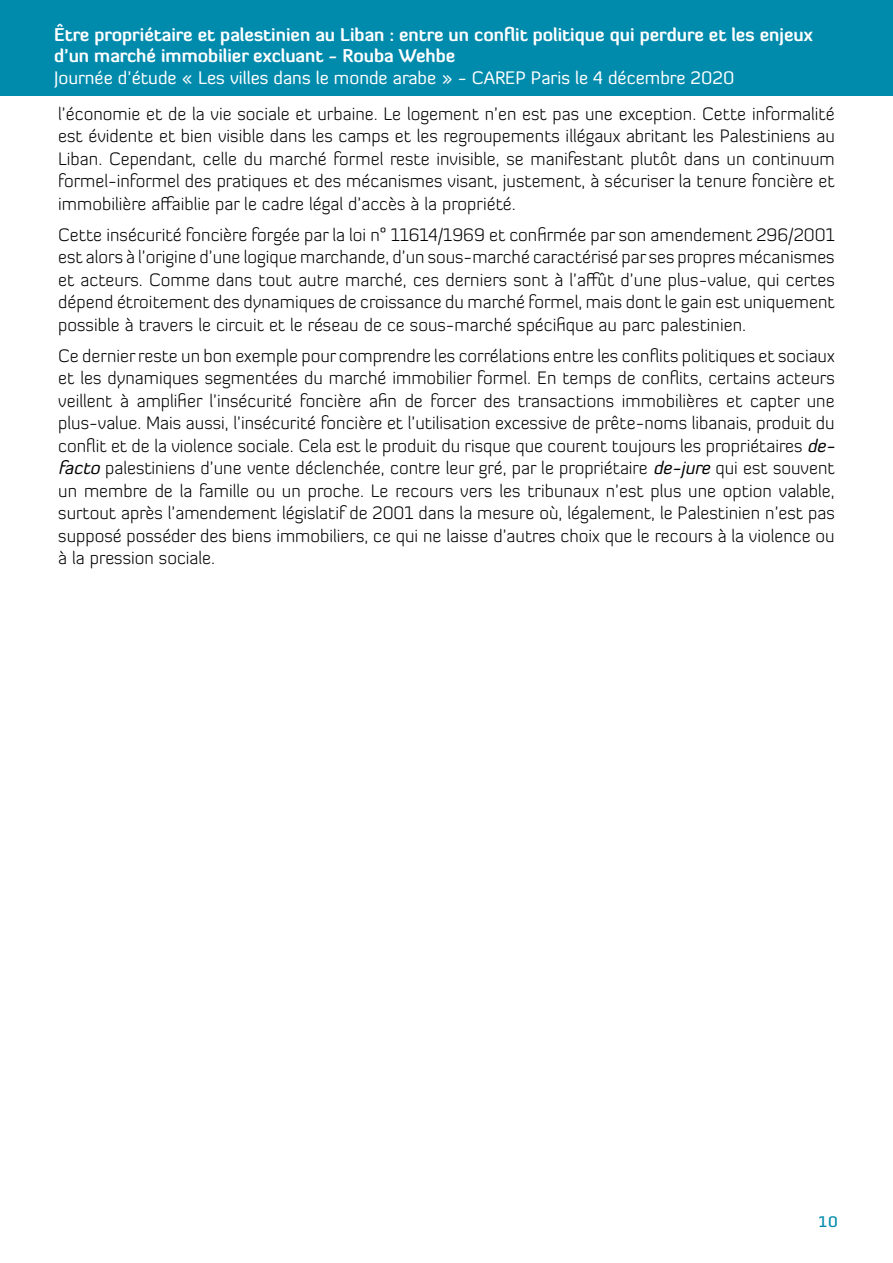
<style>
.page{position:relative;width:893px;height:1263px;background:#fff}
.page>*{position:absolute;margin:0;border:0;box-sizing:border-box;transform-origin:0 0}
.t1{font:300 18px/22.5px "Diavlo";color:#000;text-align:justify}
.t2{font:700 18px/21.6px "Diavlo";color:#fff}
.t3{font:18px "Diavlo";color:#fff}
.t4{font:500 15px "Diavlo";color:#008bad}
.s1{font-weight:400;font-style:italic}
</style>
<div class="page">
<div style="left:0;top:0;width:893px;height:96px;background:#008bad"></div>
<p class="t2" style="left:54px;top:23px;width:760px">Être propriétaire et palestinien au Liban : entre un conflit politique qui perdure et les enjeux d’un marché immobilier excluant - Rouba Wehbe</p>
<p class="t3" style="left:54px;top:66px;width:682px">Journée d’étude « Les villes dans le monde arabe » - CAREP Paris le 4 décembre 2020</p>
<p class="t1" style="left:58px;top:102px;width:778px">l’économie et de la vie sociale et urbaine. Le logement n’en est pas une exception. Cette informalité est évidente et bien visible dans les camps et les regroupements illégaux abritant les Palestiniens au Liban. Cependant, celle du marché formel reste invisible, se manifestant plutôt dans un continuum formel-informel des pratiques et des mécanismes visant, justement, à sécuriser la tenure foncière et immobilière affaiblie par le cadre légal d’accès à la propriété.</p>
<p class="t1" style="left:58px;top:223px;width:778px">Cette insécurité foncière forgée par la loi n° 11614/1969 et confirmée par son amendement 296/2001 est alors à l’origine d’une logique marchande, d’un sous-marché caractérisé par ses propres mécanismes et acteurs. Comme dans tout autre marché, ces derniers sont à l’affût d’une plus-value, qui certes dépend étroitement des dynamiques de croissance du marché formel, mais dont le gain est uniquement possible à travers le circuit et le réseau de ce sous-marché spécifique au parc palestinien.</p>
<p class="t1" style="left:58px;top:344px;width:783px;text-align:left">Ce dernier reste un bon exemple pour comprendre les corrélations entre les conflits politiques et sociaux et les dynamiques segmentées du marché immobilier formel. En temps de conflits, certains acteurs veillent à amplifier l’insécurité foncière afin de forcer des transactions immobilières et capter une plus-value. Mais aussi, l’insécurité foncière et l’utilisation excessive de prête-noms libanais, produit du conflit et de la violence sociale. Cela est le produit du risque que courent toujours les propriétaires <span class="s1">de&shy;facto</span> palestiniens d’une vente déclenchée, contre leur gré, par le propriétaire <span class="s1">de-jure</span> qui est souvent un membre de la famille ou un proche. Le recours vers les tribunaux n’est plus une option valable, surtout après l’amendement législatif de 2001 dans la mesure où, légalement, le Palestinien n’est pas supposé posséder des biens immobiliers, ce qui ne laisse d’autres choix que le recours à la violence ou à la pression sociale.</p>
<p class="t4" style="left:818px;top:1212px;width:21px">10</p>
</div>
